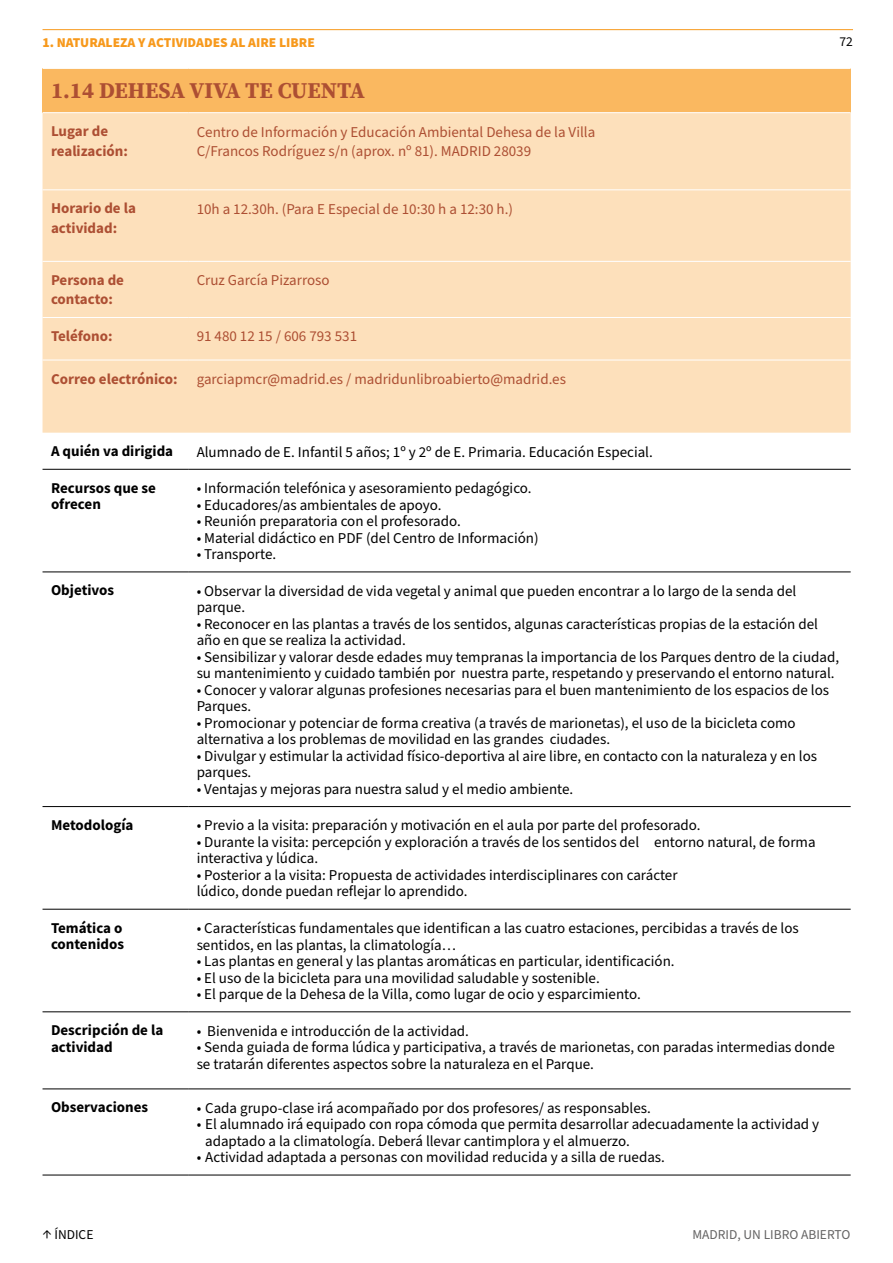
<style>
.page{position:relative;width:893px;height:1263px;background:#fff}
.page>*{position:absolute;margin:0;border:0;box-sizing:border-box;transform-origin:0 0}
.Titulo_Celda_Naturaleza{font:22.5px "Source Serif Variable";color:#ad4f33}
.Normal_aumentado{font:15px/16.5px "Source Sans Pro";color:#000}
.Textos_celda_superior{font:15px/19.5px "Source Sans Pro";color:#ad4f33}
.Normal_aumentado-2{font:700 15px/16.5px "Source Sans Pro";color:#000}
.Textos_celda_superior-2{font:700 15px/19.5px "Source Sans Pro";color:#ad4f33}
.t1{font:900 13.5px "Source Sans Pro";color:#f7991c}
.t2{font:13.5px "Source Sans Pro";color:#646363}
.t3{font:13.5px "Source Sans Pro";color:#000}
.s1{font-size:15px}
</style>
<div class="page">
<hr style="left:43px;top:29px;width:810px;height:1px;background:#f7991c">
<div style="left:43px;top:68px;width:808px;height:45px;background:#fab860"></div>
<div style="left:43px;top:113px;width:808px;height:320px;background:#fde0bb"></div>
<hr style="left:43px;top:189px;width:145px;height:1px;background:#fff">
<hr style="left:188px;top:189px;width:663px;height:1px;background:#fff">
<hr style="left:43px;top:261px;width:145px;height:1px;background:#fff">
<hr style="left:188px;top:261px;width:663px;height:1px;background:#fff">
<hr style="left:43px;top:317px;width:145px;height:1px;background:#fff">
<hr style="left:188px;top:317px;width:663px;height:1px;background:#fff">
<hr style="left:43px;top:360px;width:145px;height:1px;background:#fff">
<hr style="left:188px;top:360px;width:663px;height:1px;background:#fff">
<hr style="left:43px;top:469px;width:145px;height:1px;background:#000">
<hr style="left:188px;top:469px;width:663px;height:1px;background:#000">
<hr style="left:43px;top:571px;width:145px;height:1px;background:#000">
<hr style="left:188px;top:571px;width:663px;height:1px;background:#000">
<hr style="left:43px;top:806px;width:145px;height:1px;background:#000">
<hr style="left:188px;top:806px;width:663px;height:1px;background:#000">
<hr style="left:43px;top:909px;width:145px;height:1px;background:#000">
<hr style="left:188px;top:909px;width:663px;height:1px;background:#000">
<hr style="left:43px;top:1011px;width:145px;height:1px;background:#000">
<hr style="left:188px;top:1011px;width:663px;height:1px;background:#000">
<hr style="left:43px;top:1088px;width:145px;height:1px;background:#000">
<hr style="left:188px;top:1088px;width:663px;height:1px;background:#000">
<hr style="left:43px;top:68px;width:145px;height:1px;background:#fff">
<hr style="left:188px;top:68px;width:663px;height:1px;background:#fff">
<hr style="left:43px;top:112px;width:145px;height:1px;background:#fff">
<hr style="left:188px;top:112px;width:663px;height:1px;background:#fff">
<hr style="left:43px;top:1175px;width:145px;height:1px;background:#000">
<hr style="left:188px;top:1175px;width:663px;height:1px;background:#000">
<p class="t1" style="left:43px;top:33px;width:274px">1. NATURALEZA Y ACTIVIDADES AL AIRE LIBRE</p>
<p class="t3" style="left:840px;top:32px;width:15px">72</p>
<p class="Titulo_Celda_Naturaleza" style="left:51px;top:76px;width:315px">1.14 DEHESA VIVA TE CUENTA</p>
<p class="Textos_celda_superior-2" style="left:51px;top:121px;width:78px">Lugar de realización:</p>
<p class="Textos_celda_superior" style="left:197px;top:122px;width:400px">Centro de Información y Educación Ambiental Dehesa de la Villa<br>C/Francos Rodríguez s/n (aprox. nº 81). MADRID 28039</p>
<p class="Textos_celda_superior-2" style="left:51px;top:198px;width:86px">Horario de la actividad:</p>
<p class="Textos_celda_superior" style="left:197px;top:199px;width:318px">10h a 12.30h. (Para E Especial de 10:30 h a 12:30 h.)</p>
<p class="Textos_celda_superior-2" style="left:51px;top:270px;width:75px">Persona de contacto:</p>
<p class="Textos_celda_superior" style="left:197px;top:271px;width:134px">Cruz García Pizarroso</p>
<p class="Textos_celda_superior-2" style="left:51px;top:326px;width:63px">Teléfono:</p>
<p class="Textos_celda_superior" style="left:197px;top:327px;width:162px">91 480 12 15 / 606 793 531</p>
<p class="Textos_celda_superior-2" style="left:51px;top:369px;width:128px">Correo electrónico:</p>
<p class="Textos_celda_superior" style="left:197px;top:370px;width:371px">garciapmcr@madrid.es / madridunlibroabierto@madrid.es</p>
<p class="Normal_aumentado-2" style="left:51px;top:443px;width:124px">A quién va dirigida</p>
<p class="Normal_aumentado" style="left:197px;top:444px;width:458px">Alumnado de E. Infantil 5 años; 1º y 2º de E. Primaria. Educación Especial.</p>
<p class="Normal_aumentado-2" style="left:51px;top:479px;width:107px">Recursos que se ofrecen</p>
<p class="Normal_aumentado" style="left:197px;top:480px;width:336px">• Información telefónica y asesoramiento pedagógico.</p>
<p class="Normal_aumentado" style="left:197px;top:497px;width:246px">• Educadores/as ambientales de apoyo.</p>
<p class="Normal_aumentado" style="left:197px;top:513px;width:266px">• Reunión preparatoria con el profesorado.</p>
<p class="Normal_aumentado" style="left:197px;top:530px;width:343px">• Material didáctico en PDF (del Centro de Información)</p>
<p class="Normal_aumentado" style="left:197px;top:546px;width:81px">• Transporte.</p>
<p class="Normal_aumentado-2" style="left:51px;top:582px;width:65px">Objetivos</p>
<p class="Normal_aumentado" style="left:197px;top:583px;width:601px">• Observar la diversidad de vida vegetal y animal que pueden encontrar a lo largo de la senda del parque.</p>
<p class="Normal_aumentado" style="left:197px;top:616px;width:623px">• Reconocer en las plantas a través de los sentidos, algunas características propias de la estación del año en que se realiza la actividad.</p>
<p class="Normal_aumentado" style="left:197px;top:649px;width:644px">• Sensibilizar y valorar desde edades muy tempranas la importancia de los Parques dentro de la ciudad, su mantenimiento y cuidado también por nuestra parte, respetando y preservando el entorno natural.</p>
<p class="Normal_aumentado" style="left:197px;top:682px;width:634px">• Conocer y valorar algunas profesiones necesarias para el buen mantenimiento de los espacios de los<br>Parques.</p>
<p class="Normal_aumentado" style="left:197px;top:715px;width:601px">• Promocionar y potenciar de forma creativa (a través de marionetas), el uso de la bicicleta como alternativa a los problemas de movilidad en las grandes ciudades.</p>
<p class="Normal_aumentado" style="left:197px;top:748px;width:622px">• Divulgar y estimular la actividad físico-deportiva al aire libre, en contacto con la naturaleza y en los parques.</p>
<p class="Normal_aumentado" style="left:197px;top:781px;width:378px">• Ventajas y mejoras para nuestra salud y el medio ambiente.</p>
<p class="Normal_aumentado-2" style="left:51px;top:817px;width:84px">Metodología</p>
<p class="Normal_aumentado" style="left:197px;top:818px;width:505px">• Previo a la visita: preparación y motivación en el aula por parte del profesorado.</p>
<p class="Normal_aumentado" style="left:197px;top:834px;width:620px">• Durante la visita: percepción y exploración a través de los sentidos del entorno natural, de forma interactiva y lúdica.</p>
<p class="Normal_aumentado" style="left:197px;top:867px;width:482px">• Posterior a la visita: Propuesta de actividades interdisciplinares con carácter</p>
<p class="Normal_aumentado" style="left:197px;top:884px;width:272px">lúdico, donde puedan reflejar lo aprendido.</p>
<p class="Normal_aumentado-2" style="left:51px;top:919px;width:74px">Temática o contenidos</p>
<p class="Normal_aumentado" style="left:197px;top:920px;width:604px">• Características fundamentales que identifican a las cuatro estaciones, percibidas a través de los sentidos, en las plantas, la climatología…</p>
<p class="Normal_aumentado" style="left:197px;top:953px;width:479px">• Las plantas en general y las plantas aromáticas en particular, identificación.</p>
<p class="Normal_aumentado" style="left:197px;top:970px;width:405px">• El uso de la bicicleta para una movilidad saludable y sostenible.</p>
<p class="Normal_aumentado" style="left:197px;top:986px;width:446px">• El parque de la Dehesa de la Villa, como lugar de ocio y esparcimiento.</p>
<p class="Normal_aumentado-2" style="left:51px;top:1022px;width:114px">Descripción de la actividad</p>
<p class="Normal_aumentado" style="left:197px;top:1023px;width:274px">• Bienvenida e introducción de la actividad.</p>
<p class="Normal_aumentado" style="left:197px;top:1039px;width:640px">• Senda guiada de forma lúdica y participativa, a través de marionetas, con paradas intermedias donde se tratarán diferentes aspectos sobre la naturaleza en el Parque.</p>
<p class="Normal_aumentado-2" style="left:51px;top:1099px;width:99px">Observaciones</p>
<p class="Normal_aumentado" style="left:197px;top:1100px;width:456px">• Cada grupo-clase irá acompañado por dos profesores/ as responsables.</p>
<p class="Normal_aumentado" style="left:205px;top:1116px;width:616px;text-indent:-9px">• El alumnado irá equipado con ropa cómoda que permita desarrollar adecuadamente la actividad y adaptado a la climatología. Deberá llevar cantimplora y el almuerzo.</p>
<p class="Normal_aumentado" style="left:197px;top:1149px;width:470px">• Actividad adaptada a personas con movilidad reducida y a silla de ruedas.</p>
<p class="t3" style="left:43px;top:1226px;width:52px"><span class="s1">↑</span> ÍNDICE</p>
<p class="t2" style="left:692px;top:1226px;width:159px">MADRID, UN LIBRO ABIERTO</p>
</div>
